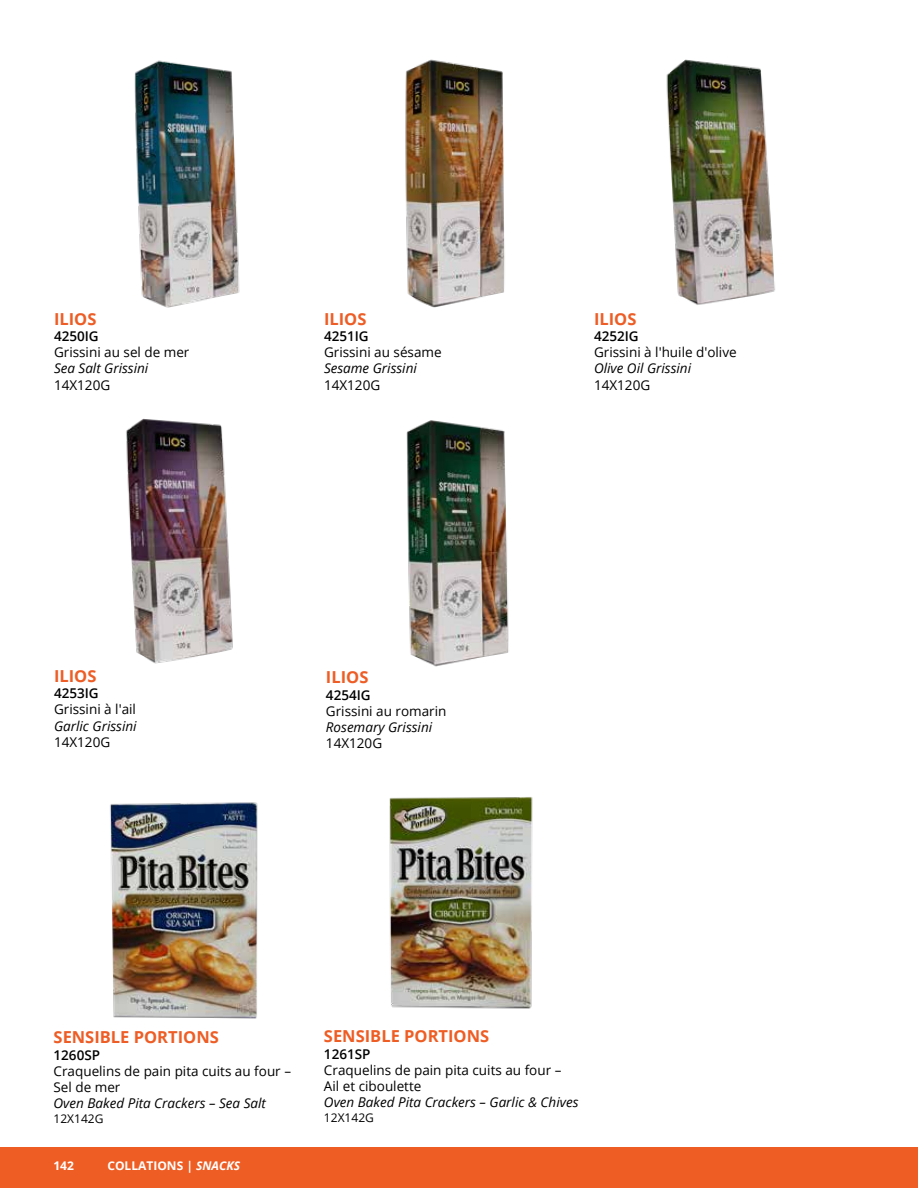
<style>
.page{position:relative;width:918px;height:1188px;background:#fff}
.page>*{position:absolute;margin:0;border:0;box-sizing:border-box;transform-origin:0 0}
.t1{font:700 16.5px "Open Sans";color:#ed5d25}
.t2{font:700 16.5px "Open Sans";color:#ee5d23}
.t3{font:13.5px/16.2px "Open Sans";color:#000}
.t4{font:italic 13.5px "Open Sans";color:#000}
.t5{font:600 13.5px "Open Sans";color:#000}
.t6{font:700 12px "Open Sans";color:#fff}
.t7{font:12px "Open Sans";color:#000}
.s1{font-style:italic}
</style>
<div class="page">
<div style="left:0;top:1148px;width:918px;height:40px;background:#ee5d23"></div>
<img style="left:389px;top:797px;width:144px;height:212px">
<img style="left:110px;top:802px;width:148px;height:217px">
<img style="left:134px;top:60px;width:106px;height:248px">
<img style="left:405px;top:59px;width:100px;height:249px">
<img style="left:666px;top:59px;width:109px;height:246px">
<img style="left:126px;top:418px;width:107px;height:246px">
<img style="left:406px;top:420px;width:103px;height:247px">
<p class="t1" style="left:54px;top:307px;width:44px">ILIOS</p>
<p class="t5" style="left:54px;top:327px;width:46px">4250IG</p>
<p class="t3" style="left:54px;top:344px;width:137px">Grissini au sel de mer</p>
<p class="t4" style="left:54px;top:359px;width:96px">Sea Salt Grissini</p>
<p class="t3" style="left:54px;top:376px;width:58px">14X120G</p>
<p class="t1" style="left:54px;top:664px;width:44px">ILIOS</p>
<p class="t5" style="left:54px;top:684px;width:46px">4253IG</p>
<p class="t3" style="left:54px;top:701px;width:84px">Grissini à l'ail</p>
<p class="t4" style="left:54px;top:716px;width:84px">Garlic Grissini</p>
<p class="t3" style="left:54px;top:733px;width:58px">14X120G</p>
<p class="t1" style="left:324px;top:307px;width:44px">ILIOS</p>
<p class="t5" style="left:324px;top:327px;width:46px">4251IG</p>
<p class="t3" style="left:324px;top:344px;width:119px">Grissini au sésame</p>
<p class="t4" style="left:324px;top:359px;width:94px">Sesame Grissini</p>
<p class="t3" style="left:324px;top:376px;width:58px">14X120G</p>
<p class="t1" style="left:326px;top:666px;width:44px">ILIOS</p>
<p class="t5" style="left:326px;top:685px;width:46px">4254IG</p>
<p class="t3" style="left:326px;top:702px;width:122px">Grissini au romarin</p>
<p class="t4" style="left:326px;top:718px;width:108px">Rosemary Grissini</p>
<p class="t3" style="left:326px;top:735px;width:58px">14X120G</p>
<p class="t1" style="left:594px;top:307px;width:44px">ILIOS</p>
<p class="t5" style="left:594px;top:327px;width:46px">4252IG</p>
<p class="t3" style="left:594px;top:344px;width:144px">Grissini à l'huile d'olive</p>
<p class="t4" style="left:594px;top:359px;width:99px">Olive Oil Grissini</p>
<p class="t3" style="left:594px;top:376px;width:58px">14X120G</p>
<p class="t1" style="left:54px;top:1026px;width:167px">SENSIBLE PORTIONS</p>
<p class="t5" style="left:54px;top:1045px;width:48px">1260SP</p>
<p class="t3" style="left:54px;top:1062px;width:239px">Craquelins de pain pita cuits au four –<br>Sel de mer</p>
<p class="t4" style="left:54px;top:1094px;width:214px">Oven Baked Pita Crackers – Sea Salt</p>
<p class="t7" style="left:54px;top:1110px;width:51px">12X142G</p>
<p class="t6" style="left:53px;top:1157px;width:22px">142</p>
<p class="t6" style="left:107px;top:1157px;width:134px">COLLATIONS | <span class="s1">SNACKS</span></p>
<p class="t6" style="left:108px;top:1157px;width:69px">TEXT | <span class="s1">TEXT</span></p>
<p class="t2" style="left:324px;top:1025px;width:167px">SENSIBLE PORTIONS</p>
<p class="t5" style="left:324px;top:1044px;width:48px">1261SP</p>
<p class="t3" style="left:324px;top:1061px;width:239px">Craquelins de pain pita cuits au four –<br>Ail et ciboulette</p>
<p class="t4" style="left:324px;top:1093px;width:256px">Oven Baked Pita Crackers – Garlic &amp; Chives</p>
<p class="t7" style="left:324px;top:1109px;width:51px">12X142G</p>
</div>
